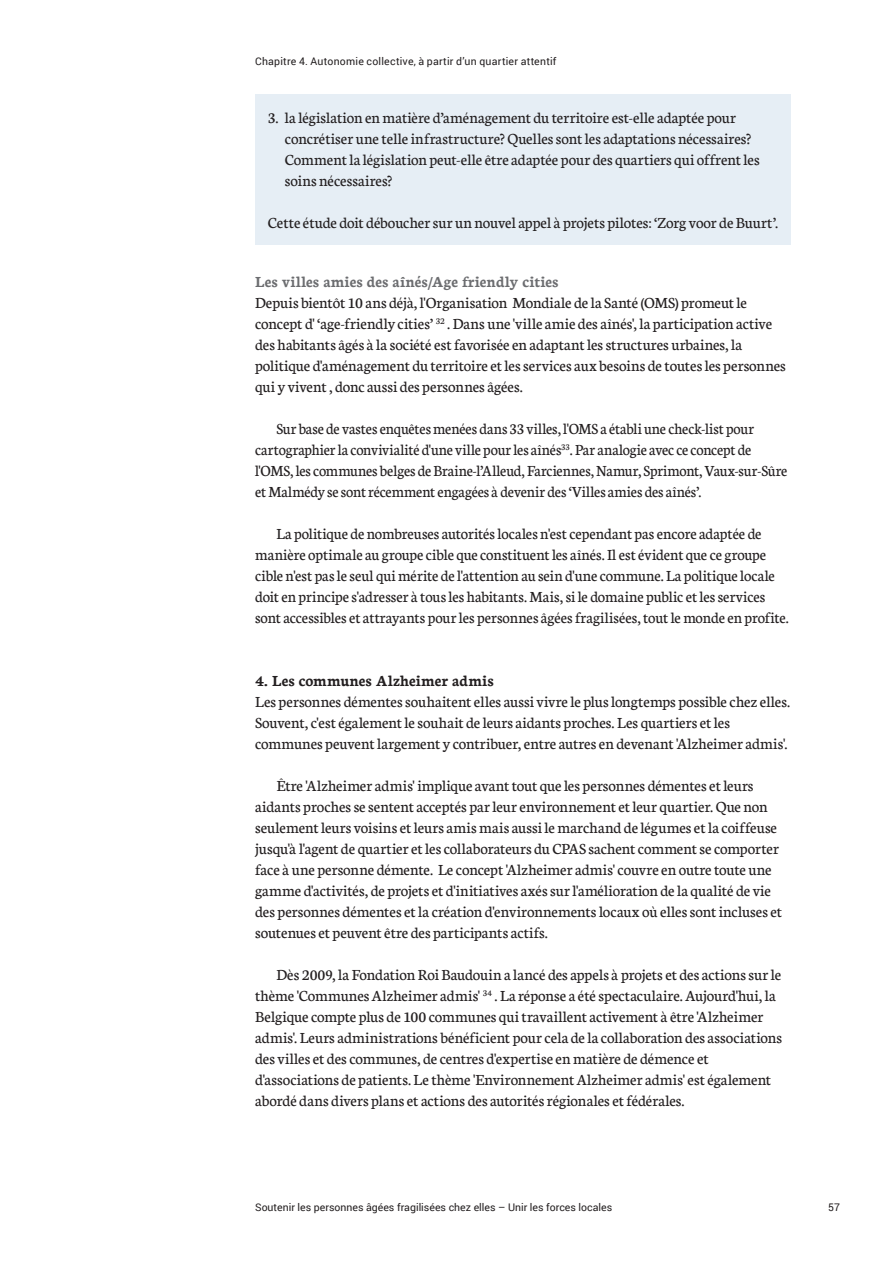
<style>
.page{position:relative;width:893px;height:1263px;background:#fff}
.page>*{position:absolute;margin:0;border:0;box-sizing:border-box;transform-origin:0 0}
.t1{font:16.5px/21px "Neuton";color:#231f20}
.t2{font:16.5px/21px "Neuton";color:#231f20;scale:.96 1}
.t3{font:700 16.5px "Neuton";color:#6c6d70}
.t4{font:700 16.5px "Neuton";color:#231f20}
.t5{font:10.5px "Roboto";color:#231f20}
.t6{font:10.5px "Roboto";letter-spacing:.02em;color:#231f20}
</style>
<div class="page">
<div style="left:255px;top:94px;width:536px;height:150px;background:#e6eef5"></div>
<p class="t6" style="left:255px;top:54px;width:303px">Chapitre 4. Autonomie collective, à partir d’un quartier attentif</p>
<p class="t1" style="left:285px;top:108px;width:476px;text-indent:-17px">3. la législation en matière d’aménagement du territoire est-elle adaptée pour concrétiser une telle infrastructure? Quelles sont les adaptations nécessaires?<br>Comment la législation peut-elle être adaptée pour des quartiers qui offrent les soins nécessaires?</p>
<p class="t1" style="left:268px;top:213px;width:512px">Cette étude doit déboucher sur un nouvel appel à projets pilotes: ‘Zorg voor de Buurt’.</p>
<p class="t3" style="left:255px;top:273px;width:305px">Les villes amies des aînés/Age friendly cities</p>
<p class="t1" style="left:255px;top:292px;width:532px">Depuis bientôt 10 ans déjà, l'Organisation Mondiale de la Santé (OMS) promeut le concept d' ‘age-friendly cities’ <sup>32</sup> . Dans une 'ville amie des aînés', la participation active des habitants âgés à la société est favorisée en adaptant les structures urbaines, la politique d'aménagement du territoire et les services aux besoins de toutes les personnes qui y vivent , donc aussi des personnes âgées.</p>
<p class="t2" style="left:255px;top:418px;width:556px;text-indent:21px">Sur base de vastes enquêtes menées dans 33 villes, l'OMS a établi une check-list pour cartographier la convivialité d'une ville pour les aînés<sup>33</sup>. Par analogie avec ce concept de l'OMS, les communes belges de Braine-l’Alleud, Farciennes, Namur, Sprimont, Vaux-sur-Sûre et Malmédy se sont récemment engagées à devenir des ‘Villes amies des aînés’.</p>
<p class="t1" style="left:255px;top:523px;width:535px;text-indent:21px">La politique de nombreuses autorités locales n'est cependant pas encore adaptée de manière optimale au groupe cible que constituent les aînés. Il est évident que ce groupe cible n'est pas le seul qui mérite de l'attention au sein d'une commune. La politique locale doit en principe s'adresser à tous les habitants. Mais, si le domaine public et les services sont accessibles et attrayants pour les personnes âgées fragilisées, tout le monde en profite.</p>
<p class="t4" style="left:255px;top:672px;width:240px">4. Les communes Alzheimer admis</p>
<p class="t1" style="left:255px;top:691px;width:537px">Les personnes démentes souhaitent elles aussi vivre le plus longtemps possible chez elles.<br>Souvent, c'est également le souhait de leurs aidants proches. Les quartiers et les communes peuvent largement y contribuer, entre autres en devenant 'Alzheimer admis'.</p>
<p class="t1" style="left:255px;top:775px;width:529px;text-indent:21px">Être 'Alzheimer admis' implique avant tout que les personnes démentes et leurs aidants proches se sentent acceptés par leur environnement et leur quartier. Que non seulement leurs voisins et leurs amis mais aussi le marchand de légumes et la coiffeuse jusqu'à l'agent de quartier et les collaborateurs du CPAS sachent comment se comporter face à une personne démente. Le concept 'Alzheimer admis' couvre en outre toute une gamme d'activités, de projets et d'initiatives axés sur l'amélioration de la qualité de vie des personnes démentes et la création d'environnements locaux oùelles sont incluses et soutenues et peuvent être des participants actifs.</p>
<p class="t1" style="left:255px;top:964px;width:529px;text-indent:21px">Dès 2009, la Fondation Roi Baudouin a lancé des appels à projets et des actions sur le thème 'Communes Alzheimer admis' <sup>34</sup> . La réponse a été spectaculaire. Aujourd'hui, la Belgique compte plus de 100 communes qui travaillent activement à être 'Alzheimer admis'. Leurs administrations bénéficient pour cela de la collaboration des associations des villes et des communes, de centres d'expertise en matière de démence et d'associations de patients. Le thème 'Environnement Alzheimer admis' est également abordé dans divers plans et actions des autorités régionales et fédérales.</p>
<p class="t5" style="left:255px;top:1200px;width:359px">Soutenir les personnes âgées fragilisées chez elles – Unir les forces locales</p>
<p class="t5" style="left:828px;top:1200px;width:13px">57</p>
</div>
